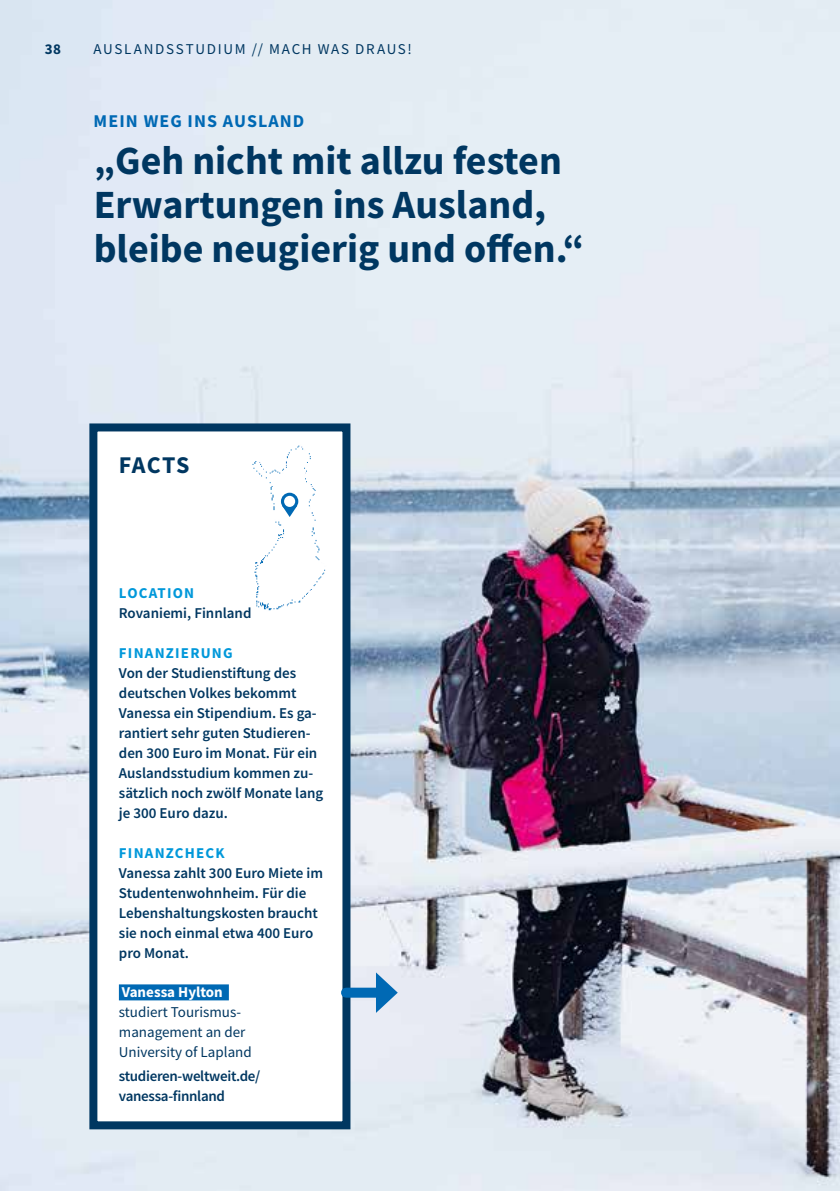
<style>
.page{position:relative;width:840px;height:1191px;background:#fff}
.page>*{position:absolute;margin:0;border:0;box-sizing:border-box;transform-origin:0 0}
.t1{font:700 40px/44px "Source Sans Pro";color:#003761}
.t2{font:700 24px "Source Sans Pro";letter-spacing:.04em;color:#003761}
.t3{font:700 18px "Source Sans Pro";letter-spacing:.06em;color:#0069b4}
.t4{font:600 15px/20px "Source Sans Pro";color:#003761}
.t5{font:15px/20px "Source Sans Pro";color:#003761}
.t6{font:600 15px/20px "Source Sans Pro";letter-spacing:-.02em;color:#003761}
.t7{font:700 15px "Source Sans Pro";letter-spacing:.08em;color:#0098da}
.t8{font:15px "Source Sans Pro";letter-spacing:.11em;color:#003761}
.t9{font:700 15px "Source Sans Pro";color:#003761}
.s1{font-weight:700;color:#fff}
</style>
<div class="page">
<img style="left:0;top:0;width:839px;height:1191px">
<div style="left:89px;top:423px;width:261px;height:706px;background:#fff;border:8px solid #003761"></div>
<div style="left:119px;top:984px;width:110px;height:16px;background:#0069b4"></div>
<img style="left:252px;top:436px;width:94px;height:176px">
<svg style="left:281px;top:493px;width:17px;height:17px"></svg>
<svg style="left:282px;top:498px;width:15px;height:19px"></svg>
<div style="left:284px;top:496px;width:11px;height:11px;background:#fff;border-radius:50%"></div>
<div style="left:346px;top:987px;width:38px;height:10px;background:#0069b4"></div>
<svg style="left:376px;top:972px;width:21px;height:41px"></svg>
<p class="t9" style="left:45px;top:39px;width:18px">38</p>
<p class="t8" style="left:94px;top:40px;width:319px">AUSLANDSSTUDIUM // MACH WAS DRAUS!</p>
<h1 class="t3" style="left:94px;top:109px;width:212px">MEIN WEG INS AUSLAND</h1>
<h2 class="t1" style="left:94px;top:138px;width:491px">„Geh nicht mit allzu festen<br>Erwartungen ins Ausland, bleibe neugierig und ofen.“</h2>
<p class="t2" style="left:119px;top:449px;width:72px">FACTS</p>
<p class="t7" style="left:119px;top:583px;width:77px">LOCATION</p>
<p class="t4" style="left:119px;top:603px;width:134px">Rovaniemi, Finnland</p>
<p class="t7" style="left:119px;top:643px;width:115px">FINANZIERUNG</p>
<p class="t4" style="left:119px;top:663px;width:206px">Von der Studienstifung des deutschen Volkes bekommt<br>Vanessa ein Stipendium. Es ga&shy;rantiert sehr guten Studieren&shy;den 300 Euro im Monat. Für ein<br>Auslandsstudium kommen zu&shy;sätzlich noch zwölf Monate lang je 300 Euro dazu.</p>
<p class="t7" style="left:119px;top:843px;width:107px">FINANZCHECK</p>
<p class="t4" style="left:119px;top:863px;width:206px">Vanessa zahlt 300 Euro Miete im<br>Studentenwohnheim. Für die<br>Lebenshaltungskosten braucht sie noch einmal etwa 400 Euro pro Monat.</p>
<p class="t5" style="left:119px;top:982px;width:134px"><span class="s1">Vanessa Hylton </span>studiert Tourismus&shy;management an der<br>University of Lapland</p>
<p class="t6" style="left:119px;top:1066px;width:143px">studieren-weltweit.de/ vanessa-finnland</p>
</div>
